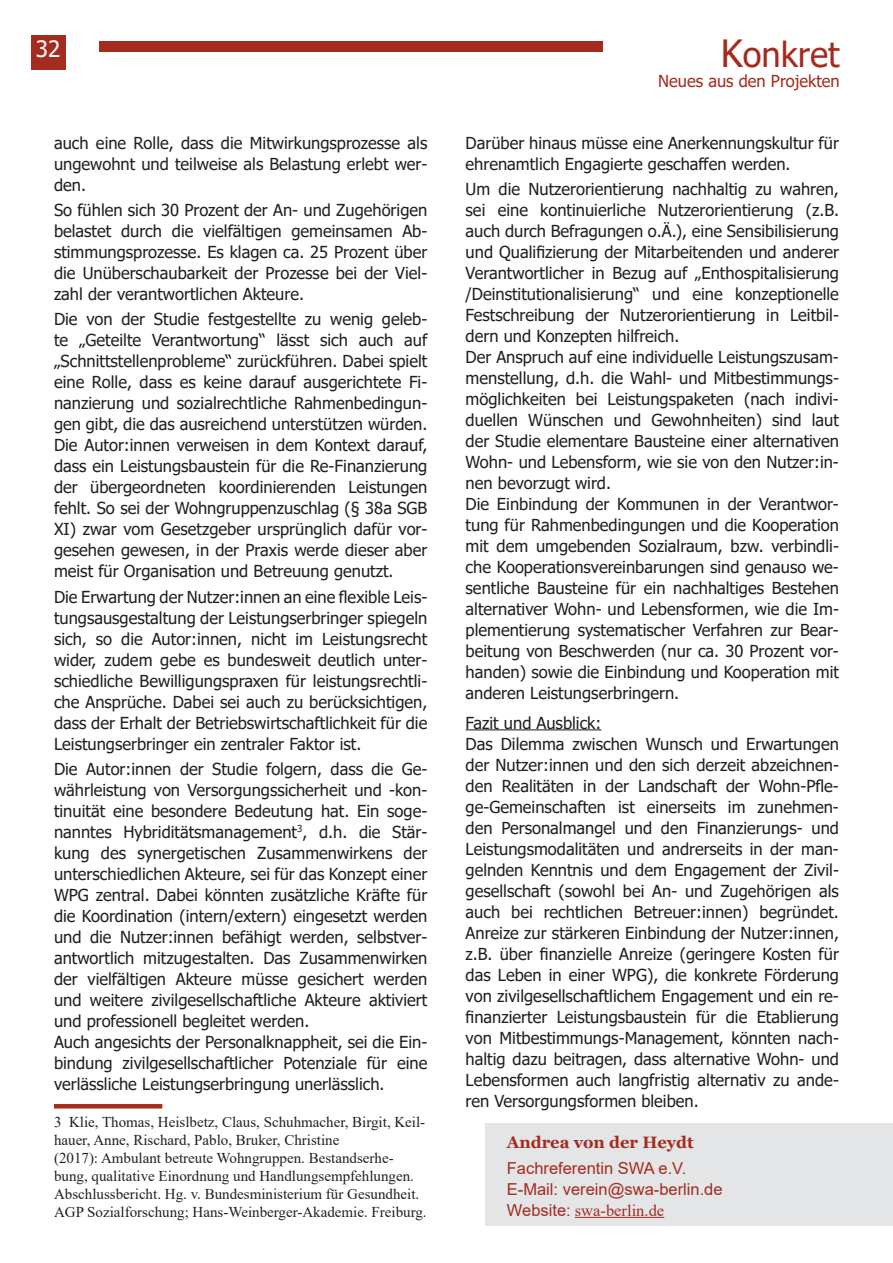
<style>
.page{position:relative;width:893px;height:1263px;background:#fff}
.page>*{position:absolute;margin:0;border:0;box-sizing:border-box;transform-origin:0 0}
.t1{font:34.5px "Tahoma";color:#a52b1f}
.t2{font:22.5px "Tahoma";color:#fff}
.t3{font:16.5px/21px "Tahoma";color:#231f20;text-align:justify}
.t4{font:16.5px/21px "Arial";color:#a52b1f}
.t5{font:16.5px "Times New Roman";color:#a52b1f}
.t6{font:16.5px "Tahoma";color:#a52b1f}
.t7{font:700 16.5px "Georgia";color:#a52b1f}
.t8{font:15px/18px "Times New Roman";color:#231f20}
.s1{font-size:37.5px}
.s2{font-family:"Arial"}
</style>
<div class="page">
<div style="left:100px;top:42px;width:503px;height:10px;background:#a52b1f"></div>
<div style="left:32px;top:36px;width:34px;height:34px;background:#a52b1f"></div>
<hr style="left:466px;top:729px;width:135px;height:1px;background:#231f20">
<div style="left:486px;top:1123px;width:407px;height:103px;background:#e4e5e7"></div>
<hr style="left:575px;top:1217px;width:89px;height:1px;background:#a52b1f">
<hr style="left:54px;top:1104px;width:108px;height:4px;background:#a52b1f">
<h2 class="t2" style="left:36px;top:34px;width:26px">32</h2>
<p class="t3" style="left:54px;top:133px;width:375px">auch eine Rolle, dass die Mitwirkungsprozesse als ungewohnt und teilweise als Belastung erlebt wer&shy;den.</p>
<p class="t3" style="left:54px;top:200px;width:375px">So fühlen sich 30 Prozent der An- und Zugehörigen belastet durch die vielfältigen gemeinsamen Ab&shy;stimmungsprozesse. Es klagen ca. 25 Prozent über die Unüberschaubarkeit der Prozesse bei der Viel&shy;zahl der verantwortlichen Akteure.</p>
<p class="t3" style="left:54px;top:310px;width:375px">Die von der Studie festgestellte zu wenig geleb&shy;te „Geteilte Verantwortung“ lässt sich auch auf „Schnittstellenprobleme“ zurückführen. Dabei spielt eine Rolle, dass es keine darauf ausgerichtete Fi&shy;nanzierung und sozialrechtliche Rahmenbedingun&shy;gen gibt, die das ausreichend unterstützen würden.<br>Die Autor:innen verweisen in dem Kontext darauf, dass ein Leistungsbaustein für die Re-Finanzierung der übergeordneten koordinierenden Leistungen fehlt. So sei der Wohngruppenzuschlag (§ 38a SGB XI) zwar vom Gesetzgeber ursprünglich dafür vor&shy;gesehen gewesen, in der Praxis werde dieser aber meist für Organisation und Betreuung genutzt.</p>
<p class="t3" style="left:54px;top:587px;width:375px">Die Erwartung der Nutzer:innen an eine flexible Leis&shy;tungsausgestaltung der Leistungserbringer spiegeln sich, so die Autor:innen, nicht im Leistungsrecht wider, zudem gebe es bundesweit deutlich unter&shy;schiedliche Bewilligungspraxen für leistungsrechtli&shy;che Ansprüche. Dabei sei auch zu berücksichtigen, dass der Erhalt der Betriebswirtschaftlichkeit für die Leistungserbringer ein zentraler Faktor ist.</p>
<p class="t3" style="left:54px;top:759px;width:375px;text-align:left">Die Autor:innen der Studie folgern, dass die Ge&shy;währleistung von Versorgungssicherheit und -kon&shy;tinuität eine besondere Bedeutung hat. Ein soge&shy;nanntes Hybriditätsmanagement<sup>3</sup>, d.h. die Stär&shy;kung des synergetischen Zusammenwirkens der unterschiedlichen Akteure, sei für das Konzept einer WPG zentral. Dabei könnten zusätzliche Kräfte für die Koordination (intern/extern) eingesetzt werden und die Nutzer:innen befähigt werden, selbstver&shy;antwortlich mitzugestalten. Das Zusammenwirken der vielfältigen Akteure müsse gesichert werden und weitere zivilgesellschaftliche Akteure aktiviert und professionell begleitet werden.<br>Auch angesichts der Personalknappheit, sei die Ein&shy;bindung zivilgesellschaftlicher Potenziale für eine verlässliche Leistungserbringung unerlässlich.</p>
<p class="t8" style="left:54px;top:1112px;width:374px">3 Klie, Thomas, Heislbetz, Claus, Schuhmacher, Birgit, Keil&shy;hauer, Anne, Rischard, Pablo, Bruker, Christine<br>(2017): Ambulant betreute Wohngruppen. Bestandserhe&shy;bung, qualitative Einordnung und Handlungsempfehlungen.<br>Abschlussbericht. Hg. v. Bundesministerium für Gesundheit.<br>AGP Sozialforschung; Hans-Weinberger-Akademie. Freiburg.</p>
<h1 class="t1" style="left:721px;top:32px;width:121px"><span class="s1">K</span>onkret</h1>
<p class="t6" style="left:658px;top:70px;width:183px">Neues aus den Projekten</p>
<p class="t3" style="left:466px;top:133px;width:375px">Darüber hinaus müsse eine Anerkennungskultur für ehrenamtlich Engagierte geschaffen werden.</p>
<p class="t3" style="left:466px;top:179px;width:375px;text-align:left">Um die Nutzerorientierung nachhaltig zu wahren, sei eine kontinuierliche Nutzerorientierung (z.B. auch durch Befragungen o.Ä.), eine Sensibilisierung und Qualifizierung der Mitarbeitenden und anderer Verantwortlicher in Bezug auf „Enthospitalisierung /Deinstitutionalisierung“ und eine konzeptionelle Festschreibung der Nutzerorientierung in Leitbil&shy;dern und Konzepten hilfreich.<br>Der Anspruch auf eine individuelle Leistungszusam&shy;menstellung, d.h. die Wahl- und Mitbestimmungs&shy;möglichkeiten bei Leistungspaketen (nach indivi&shy;duellen Wünschen und Gewohnheiten) sind laut der Studie elementare Bausteine einer alternativen Wohn- und Lebensform, wie sie von den Nutzer:in&shy;nen bevorzugt wird.<br>Die Einbindung der Kommunen in der Verantwor&shy;tung für Rahmenbedingungen und die Kooperation mit dem umgebenden Sozialraum, bzw. verbindli&shy;che Kooperationsvereinbarungen sind genauso we&shy;sentliche Bausteine für ein nachhaltiges Bestehen alternativer Wohn- und Lebensformen, wie die Im&shy;plementierung systematischer Verfahren zur Bear&shy;beitung von Beschwerden (nur ca. 30 Prozent vor&shy;handen) sowie die Einbindung und Kooperation mit anderen Leistungserbringern.</p>
<p class="t3" style="left:466px;top:713px;width:375px;text-align:left">Fazit und Ausblick:<br>Das Dilemma zwischen Wunsch und Erwartungen der Nutzer:innen und den sich derzeit abzeichnen&shy;den Realitäten in der Landschaft der Wohn-Pfle&shy;ge-Gemeinschaften ist einerseits im zunehmen&shy;den Personalmangel und den Finanzierungs- und Leistungsmodalitäten und andrerseits in der man&shy;gelnden Kenntnis und dem Engagement der Zivil&shy;gesellschaft (sowohl bei An- und Zugehörigen als auch bei rechtlichen Betreuer:innen) begründet.<br>Anreize zur stärkeren Einbindung der Nutzer:innen, z.B. über finanzielle Anreize (geringere Kosten für das Leben in einer WPG), die konkrete Förderung von zivilgesellschaftlichem Engagement und ein re&shy;finanzierter Leistungsbaustein für die Etablierung von Mitbestimmungs-Management, könnten nach&shy;haltig dazu beitragen, dass alternative Wohn- und Lebensformen auch langfristig alternativ zu ande&shy;ren Versorgungsformen bleiben.</p>
<p class="t7" style="left:507px;top:1132px;width:188px">Andrea von der Heydt</p>
<p class="t4" style="left:507px;top:1157px;width:217px">Fachreferentin SWA e.V.<br>E-Mail: verein@swa-berlin.de</p>
<p class="t5" style="left:507px;top:1198px;width:159px"><span class="s2">Website:</span> swa-berlin.de</p>
</div>
